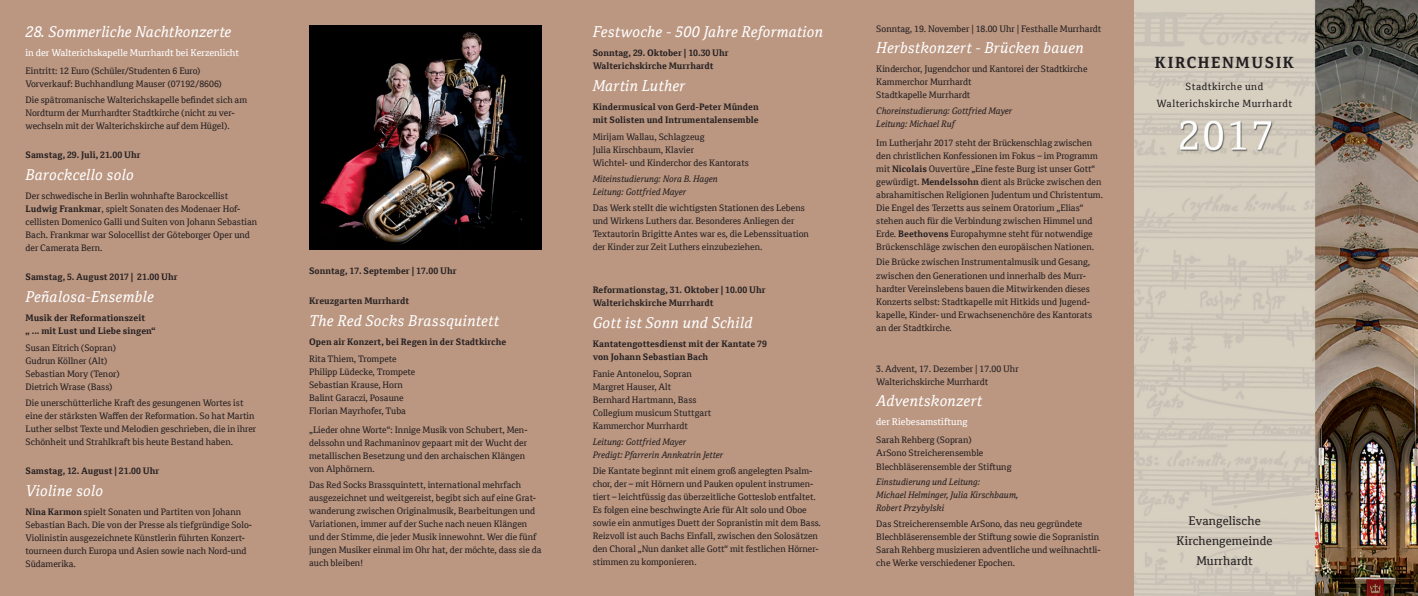
<style>
.page{position:relative;width:1418px;height:596px;background:#fff}
.page>*{position:absolute;margin:0;border:0;box-sizing:border-box;transform-origin:0 0}
.K_Copy{font:700 15.5px "Cordale";letter-spacing:.1em;color:#231f20}
.K_Head{font:italic 15px "Cordale";letter-spacing:.015em;color:#fff}
.Head1{font:italic 15px "Cordale";letter-spacing:.015em;color:#fff}
.K_Copy-2{font:12px "Cordale";letter-spacing:.01em;color:#231f20}
.K_Copy-3{font:10px/17px "Cordale";letter-spacing:.045em;color:#231f20;text-align:center}
.K_Unterzeile_weiss{font:9.5px "Cordale";color:#fff}
.K_Copy-4{font:9px/13px "Cordale";color:#231f20}
.Copy{font:9px/13px "Cordale";color:#231f20}
.K_Dachzeile{font:700 9px/13px "Cordale";color:#231f20}
.K_Copy-5{font:italic 9px/13px "Cordale";color:#231f20}
.Copy-2{font:italic 9px "Cordale";color:#231f20}
.Dachzeile{font:700 9px/13px "Cordale";color:#231f20}
.K_Copy-6{font:700 9px "Cordale";color:#231f20}
.s1{font-weight:700}
</style>
<div class="page">
<div style="left:0;top:0;width:1134px;height:595px;background:#bb9681"></div>
<img style="left:1134px;top:0;width:283px;height:595px">
<img style="left:309px;top:26px;width:232px;height:223px">
<p class="K_Head" style="left:26px;top:23px;width:207px">28. Sommerliche Nachtkonzerte</p>
<p class="K_Unterzeile_weiss" style="left:26px;top:47px;width:215px">in der Walterichskapelle Murrhardt bei Kerzenlicht</p>
<p class="K_Copy-4" style="left:26px;top:65px;width:176px">Eintritt: 12 Euro (Schüler/Studenten 6 Euro)</p>
<p class="K_Copy-4" style="left:26px;top:78px;width:198px">Vorverkauf: Buchhandlung Mauser (07192/8606)</p>
<p class="K_Copy-4" style="left:26px;top:93px;width:223px">Die spätromanische Walterichskapelle befindet sich am<br>Nordturm der Murrhardter Stadtkirche (nicht zu ver&shy;wechseln mit der Walterichskirche auf dem Hügel).</p>
<p class="K_Dachzeile" style="left:26px;top:148px;width:117px">Samstag, 29. Juli, 21.00 Uhr</p>
<p class="K_Head" style="left:26px;top:166px;width:110px">Barockcello solo</p>
<p class="K_Copy-4" style="left:26px;top:189px;width:233px">Der schwedische in Berlin wohnhafte Barockcellist <span class="s1">Ludwig Frankmar</span>, spielt Sonaten des Modenaer Hof&shy;cellisten Domenico Galli und Suiten von Johann Sebastian Bach. Frankmar war Solocellist der Göteborger Oper und der Camerata Bern.</p>
<p class="K_Dachzeile" style="left:26px;top:270px;width:154px">Samstag, 5. August 2017 | 21.00 Uhr</p>
<p class="K_Head" style="left:26px;top:288px;width:130px">Peñalosa-Ensemble</p>
<p class="K_Dachzeile" style="left:26px;top:311px;width:132px">Musik der Reformationszeit<br>„ ... mit Lust und Liebe singen“</p>
<p class="K_Copy-4" style="left:26px;top:341px;width:92px">Susan Eitrich (Sopran)</p>
<p class="K_Copy-4" style="left:26px;top:354px;width:84px">Gudrun Köllner (Alt)</p>
<p class="K_Copy-4" style="left:26px;top:367px;width:96px">Sebastian Mory (Tenor)</p>
<p class="K_Copy-4" style="left:26px;top:380px;width:89px">Dietrich Wrase (Bass)</p>
<p class="K_Copy-4" style="left:26px;top:396px;width:232px">Die unerschütterliche Kraft des gesungenen Wortes ist eine der stärksten Waffen der Reformation. So hat Martin Luther selbst Texte und Melodien geschrieben, die in ihrer Schönheit und Strahlkraft bis heute Bestand haben.</p>
<p class="K_Dachzeile" style="left:26px;top:464px;width:135px">Samstag, 12. August | 21.00 Uhr</p>
<p class="K_Head" style="left:26px;top:482px;width:79px">Violine solo</p>
<p class="K_Copy-4" style="left:26px;top:505px;width:228px"><span class="s1">Nina Karmon</span> spielt Sonaten und Partiten von Johann Sebastian Bach. Die von der Presse als tiefgründige Solo-Violinistin ausgezeichnete Künstlerin führten Konzert&shy;tourneen durch Europa und Asien sowie nach Nord-und Südamerika.</p>
<p class="K_Dachzeile" style="left:309px;top:264px;width:149px">Sonntag, 17. September | 17.00 Uhr</p>
<p class="K_Dachzeile" style="left:309px;top:294px;width:102px">Kreuzgarten Murrhardt</p>
<p class="K_Head" style="left:309px;top:312px;width:191px">The Red Socks Brassquintett</p>
<p class="K_Copy-6" style="left:309px;top:336px;width:199px">Open air Konzert, bei Regen in der Stadtkirche</p>
<p class="K_Copy-4" style="left:309px;top:352px;width:89px">Rita Thiem, Trompete</p>
<p class="K_Copy-4" style="left:309px;top:365px;width:108px">Philipp Lüdecke, Trompete</p>
<p class="K_Copy-4" style="left:309px;top:378px;width:95px">Sebastian Krause, Horn</p>
<p class="K_Copy-4" style="left:309px;top:391px;width:96px">Balint Garaczi, Posaune</p>
<p class="K_Copy-4" style="left:309px;top:404px;width:98px">Florian Mayrhofer, Tuba</p>
<p class="K_Copy-4" style="left:309px;top:423px;width:220px">„Lieder ohne Worte“: Innige Musik von Schubert, Men&shy;delssohn und Rachmaninov gepaart mit der Wucht der metallischen Besetzung und den archaischen Klängen von Alphörnern.</p>
<p class="K_Copy-4" style="left:309px;top:478px;width:234px">Das Red Socks Brassquintett, international mehrfach ausgezeichnet und weitgereist, begibt sich auf eine Grat&shy;wanderung zwischen Originalmusik, Bearbeitungen und Variationen, immer auf der Suche nach neuen Klängen und der Stimme, die jeder Musik innewohnt. Wer die fünf jungen Musiker einmal im Ohr hat, der möchte, dass sie da auch bleiben!</p>
<p class="Head1" style="left:592px;top:23px;width:232px">Festwoche - 500 Jahre Reformation</p>
<p class="Dachzeile" style="left:592px;top:46px;width:138px">Sonntag, 29. Oktober | 10.30 Uhr<br>Walterichskirche Murrhardt</p>
<p class="K_Head" style="left:592px;top:77px;width:94px">Martin Luther</p>
<p class="K_Dachzeile" style="left:592px;top:100px;width:168px">Kindermusical von Gerd-Peter Münden mit Solisten und Intrumentalensemble</p>
<p class="Copy" style="left:592px;top:130px;width:113px">Mirijam Wallau, Schlagzeug</p>
<p class="Copy" style="left:592px;top:143px;width:103px">Julia Kirschbaum, Klavier</p>
<p class="Copy" style="left:592px;top:156px;width:158px">Wichtel- und Kinderchor des Kantorats</p>
<p class="Copy-2" style="left:592px;top:173px;width:127px">Miteinstudierung: Nora B. Hagen</p>
<p class="Copy-2" style="left:592px;top:186px;width:95px">Leitung: Gottfried Mayer</p>
<p class="Copy" style="left:592px;top:201px;width:218px">Das Werk stellt die wichtigsten Stationen des Lebens und Wirkens Luthers dar. Besonderes Anliegen der Textautorin Brigitte Antes war es, die Lebenssituation der Kinder zur Zeit Luthers einzubeziehen.</p>
<p class="K_Dachzeile" style="left:592px;top:283px;width:174px">Reformationstag, 31. Oktober | 10.00 Uhr<br>Walterichskirche Murrhardt</p>
<p class="K_Head" style="left:592px;top:314px;width:161px">Gott ist Sonn und Schild</p>
<p class="K_Dachzeile" style="left:592px;top:337px;width:176px">Kantatengottesdienst mit der Kantate 79 von Johann Sebastian Bach</p>
<p class="Copy" style="left:592px;top:367px;width:101px">Fanie Antonelou, Sopran</p>
<p class="Copy" style="left:592px;top:380px;width:80px">Margret Hauser, Alt</p>
<p class="Copy" style="left:592px;top:393px;width:105px">Bernhard Hartmann, Bass</p>
<p class="Copy" style="left:592px;top:406px;width:120px">Collegium musicum Stuttgart</p>
<p class="Copy" style="left:592px;top:419px;width:97px">Kammerchor Murrhardt</p>
<p class="Copy-2" style="left:592px;top:436px;width:95px">Leitung: Gottfried Mayer</p>
<p class="Copy-2" style="left:592px;top:449px;width:132px">Predigt: Pfarrerin Annkatrin Jetter</p>
<p class="Copy" style="left:592px;top:464px;width:230px">Die Kantate beginnt mit einem groß angelegten Psalm&shy;chor, der – mit Hörnern und Pauken opulent instrumen&shy;tiert – leichtfüssig das überzeitliche Gotteslob entfaltet.<br>Es folgen eine beschwingte Arie für Alt solo und Oboe sowie ein anmutiges Duett der Sopranistin mit dem Bass.<br>Reizvoll ist auch Bachs Einfall, zwischen den Solosätzen den Choral „Nun danket alle Gott“ mit festlichen Hörner&shy;stimmen zu komponieren.</p>
<p class="K_Copy-4" style="left:876px;top:23px;width:226px">Sonntag, 19. November | 18.00 Uhr | Festhalle Murrhardt</p>
<p class="K_Head" style="left:876px;top:39px;width:209px">Herbstkonzert - Brücken bauen</p>
<p class="K_Copy-4" style="left:876px;top:62px;width:213px">Kinderchor, Jugendchor und Kantorei der Stadtkirche</p>
<p class="K_Copy-4" style="left:876px;top:75px;width:97px">Kammerchor Murrhardt</p>
<p class="K_Copy-4" style="left:876px;top:88px;width:96px">Stadtkapelle Murrhardt</p>
<p class="K_Copy-5" style="left:876px;top:104px;width:138px">Choreinstudierung: Gottfried Mayer</p>
<p class="K_Copy-5" style="left:876px;top:117px;width:80px">Leitung: Michael Ruf</p>
<p class="K_Copy-4" style="left:876px;top:136px;width:228px">Im Lutherjahr 2017 steht der Brückenschlag zwischen den christlichen Konfessionen im Fokus – im Programm mit <span class="s1">Nicolais</span> Ouvertüre „Eine feste Burg ist unser Gott“ gewürdigt. <span class="s1">Mendelssohn</span> dient als Brücke zwischen den abrahamitischen Religionen Judentum und Christentum.<br>Die Engel des Terzetts aus seinem Oratorium „Elias“ stehen auch für die Verbindung zwischen Himmel und Erde. <span class="s1">Beethovens</span> Europahymne steht für notwendige Brückenschläge zwischen den europäischen Nationen.</p>
<p class="K_Copy-4" style="left:876px;top:256px;width:217px">Die Brücke zwischen Instrumentalmusik und Gesang, zwischen den Generationen und innerhalb des Murr&shy;hardter Vereinslebens bauen die Mitwirkenden dieses Konzerts selbst: Stadtkapelle mit Hitkids und Jugend&shy;kapelle, Kinder- und Erwachsenenchöre des Kantorats an der Stadtkirche.</p>
<p class="K_Copy-4" style="left:876px;top:362px;width:144px">3. Advent, 17. Dezember | 17.00 Uhr<br>Walterichskirche Murrhardt</p>
<p class="K_Head" style="left:876px;top:392px;width:107px">Adventskonzert</p>
<p class="K_Unterzeile_weiss" style="left:876px;top:415px;width:93px">der Riebesamstiftung</p>
<p class="K_Copy-4" style="left:876px;top:433px;width:97px">Sarah Rehberg (Sopran)</p>
<p class="K_Copy-4" style="left:876px;top:446px;width:109px">ArSono Streicherensemble</p>
<p class="K_Copy-4" style="left:876px;top:459px;width:137px">Blechbläserensemble der Stiftung</p>
<p class="K_Copy-5" style="left:876px;top:475px;width:105px">Einstudierung und Leitung:</p>
<p class="K_Copy-5" style="left:876px;top:488px;width:144px">Michael Helminger, Julia Kirschbaum,<br>Robert Przybylski</p>
<p class="K_Copy-4" style="left:876px;top:517px;width:226px">Das Streicherensemble ArSono, das neu gegründete Blechbläserensemble der Stiftung sowie die Sopranistin Sarah Rehberg musizieren adventliche und weihnachtli&shy;che Werke verschiedener Epochen.</p>
<p class="K_Copy" style="left:1154px;top:53px;width:141px">KIRCHENMUSIK</p>
<p class="K_Copy-3" style="left:1156px;top:78px;width:137px">Stadtkirche und<br>Walterichskirche Murrhardt</p>
<p class="K_Copy-2" style="left:1188px;top:513px;width:74px">Evangelische</p>
<p class="K_Copy-2" style="left:1176px;top:533px;width:97px">Kirchengemeinde</p>
<p class="K_Copy-2" style="left:1196px;top:553px;width:58px">Murrhardt</p>
</div>
